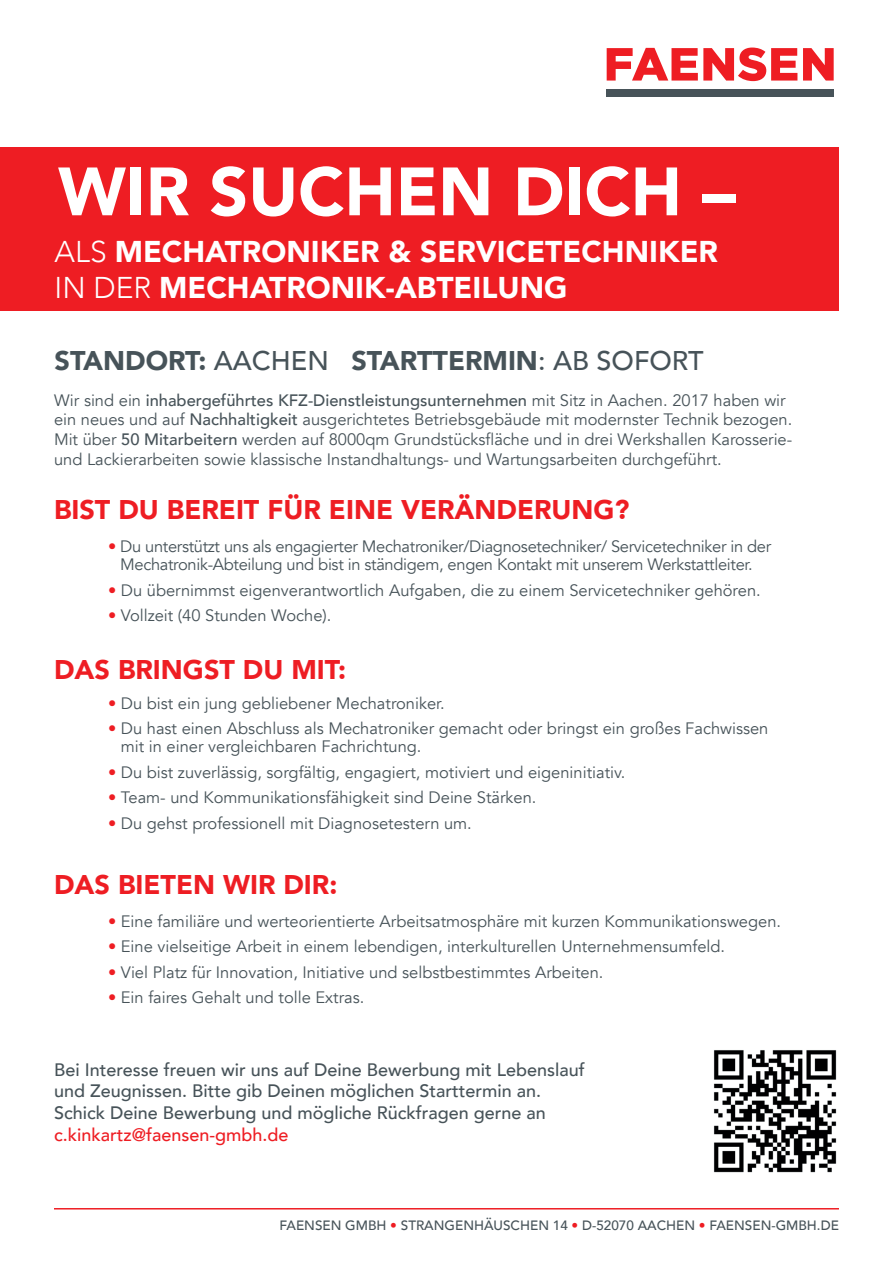
<style>
.page{position:relative;width:893px;height:1263px;background:#fff}
.page>*{position:absolute;margin:0;border:0;box-sizing:border-box;transform-origin:0 0}
.t1{font:900 67.5px "Avenir";color:#fff}
.t2{font:900 30px/36px "Avenir";color:#fff}
.t3{font:900 27px "Avenir";color:#ee1d23}
.t4{font:900 27px "Avenir";color:#475359}
.t5{font:500 18px/21.6px "Avenir";color:#475359}
.t6{font:500 18px "Avenir";color:#ee1d23}
.t7{font:16.5px/19.8px "Avenir";color:#475359}
.t8{font:16.5px/18px "Avenir";letter-spacing:-.02em;color:#475359;text-align:center}
.t9{font:500 13.5px "Avenir";color:#475359}
.s1{font-weight:300}
.s2{font-weight:500}
.s3{color:#ee1d23}
</style>
<div class="page">
<svg style="left:607px;top:48px;width:190px;height:33px"></svg>
<svg style="left:803px;top:48px;width:31px;height:33px"></svg>
<div style="left:607px;top:89px;width:227px;height:8px;background:#475359"></div>
<div style="left:0;top:147px;width:839px;height:163px;background:#ee1d23"></div>
<hr style="left:54px;top:1208px;width:785px;height:1px;background:#ee1d23">
<img style="left:714px;top:1050px;width:123px;height:123px">
<h1 class="t1" style="left:58px;top:134px;width:679px">WIR SUCHEN DICH –</h1>
<h2 class="t2" style="left:55px;top:233px;width:665px"><span class="s1">ALS</span> MECHATRONIKER &amp; SERVICETECHNIKER<br><span class="s1">IN DER</span> MECHATRONIK-ABTEILUNG</h2>
<h3 class="t4" style="left:55px;top:337px;width:650px">STANDORT: <span class="s2">AACHEN</span> STARTTERMIN<span class="s2">: AB SOFORT</span></h3>
<p class="t7" style="left:54px;top:390px;width:740px">Wir sind ein <span class="s2">inhabergeführtes KFZ-Dienstleistungsunternehmen</span> mit Sitz in Aachen. 2017 haben wir ein neues und auf <span class="s2">Nachhaltigkeit</span> ausgerichtetes Betriebsgebäude mit modernster Technik bezogen.<br>Mit über <span class="s2">50 Mitarbeitern</span> werden auf 8000qm Grundstücksfläche und in drei Werkshallen Karosserie&shy;und Lackierarbeiten sowie klassische Instandhaltungs- und Wartungsarbeiten durchgeführt.</p>
<h3 class="t3" style="left:54px;top:486px;width:577px">BIST DU BEREIT FÜR EINE VERÄNDERUNG?</h3>
<p class="t8" style="left:108px;top:538px;width:665px"><span class="s3">•</span> Du unterstützt uns als engagierter Mechatroniker/Diagnosetechniker/ Servicetechniker in der<br>Mechatronik-Abteilung und bist in ständigem, engen Kontakt mit unserem Werkstattleiter.</p>
<p class="t7" style="left:108px;top:580px;width:654px"><span class="s3">•</span> Du übernimmst eigenverantwortlich Aufgaben, die zu einem Servicetechniker gehören.</p>
<p class="t7" style="left:108px;top:606px;width:225px"><span class="s3">•</span> Vollzeit (40 Stunden Woche).</p>
<h3 class="t3" style="left:54px;top:646px;width:294px">DAS BRINGST DU MIT:</h3>
<p class="t7" style="left:108px;top:694px;width:338px"><span class="s3">•</span> Du bist ein jung gebliebener Mechatroniker.</p>
<p class="t7" style="left:121px;top:720px;width:649px;line-height:18px;text-indent:-13px"><span class="s3">•</span> Du hast einen Abschluss als Mechatroniker gemacht oder bringst ein großes Fachwissen mit in einer vergleichbaren Fachrichtung.</p>
<p class="t7" style="left:108px;top:763px;width:519px"><span class="s3">•</span> Du bist zuverlässig, sorgfältig, engagiert, motiviert und eigeninitiativ.</p>
<p class="t7" style="left:108px;top:788px;width:430px"><span class="s3">•</span> Team- und Kommunikationsfähigkeit sind Deine Stärken.</p>
<p class="t7" style="left:108px;top:814px;width:365px"><span class="s3">•</span> Du gehst professionell mit Diagnosetestern um.</p>
<h3 class="t3" style="left:54px;top:861px;width:285px">DAS BIETEN WIR DIR:</h3>
<p class="t7" style="left:108px;top:911px;width:675px"><span class="s3">•</span> Eine familiäre und werteorientierte Arbeitsatmosphäre mit kurzen Kommunikationswegen.</p>
<p class="t7" style="left:108px;top:937px;width:619px"><span class="s3">•</span> Eine vielseitige Arbeit in einem lebendigen, interkulturellen Unternehmensumfeld.</p>
<p class="t7" style="left:108px;top:962px;width:497px"><span class="s3">•</span> Viel Platz für Innovation, Initiative und selbstbestimmtes Arbeiten.</p>
<p class="t7" style="left:108px;top:988px;width:258px"><span class="s3">•</span> Ein faires Gehalt und tolle Extras.</p>
<p class="t5" style="left:54px;top:1058px;width:532px">Bei Interesse freuen wir uns auf Deine Bewerbung mit Lebenslauf und Zeugnissen. Bitte gib Deinen möglichen Starttermin an.<br>Schick Deine Bewerbung und mögliche Rückfragen gerne an</p>
<p class="t6" style="left:54px;top:1119px;width:236px">c.kinkartz@faensen-gmbh.de</p>
<p class="t9" style="left:280px;top:1213px;width:561px">FAENSEN GMBH <span class="s3">•</span> STRANGENHÄUSCHEN 14 <span class="s3">•</span> D-52070 AACHEN <span class="s3">•</span> FAENSEN-GMBH.DE</p>
</div>
